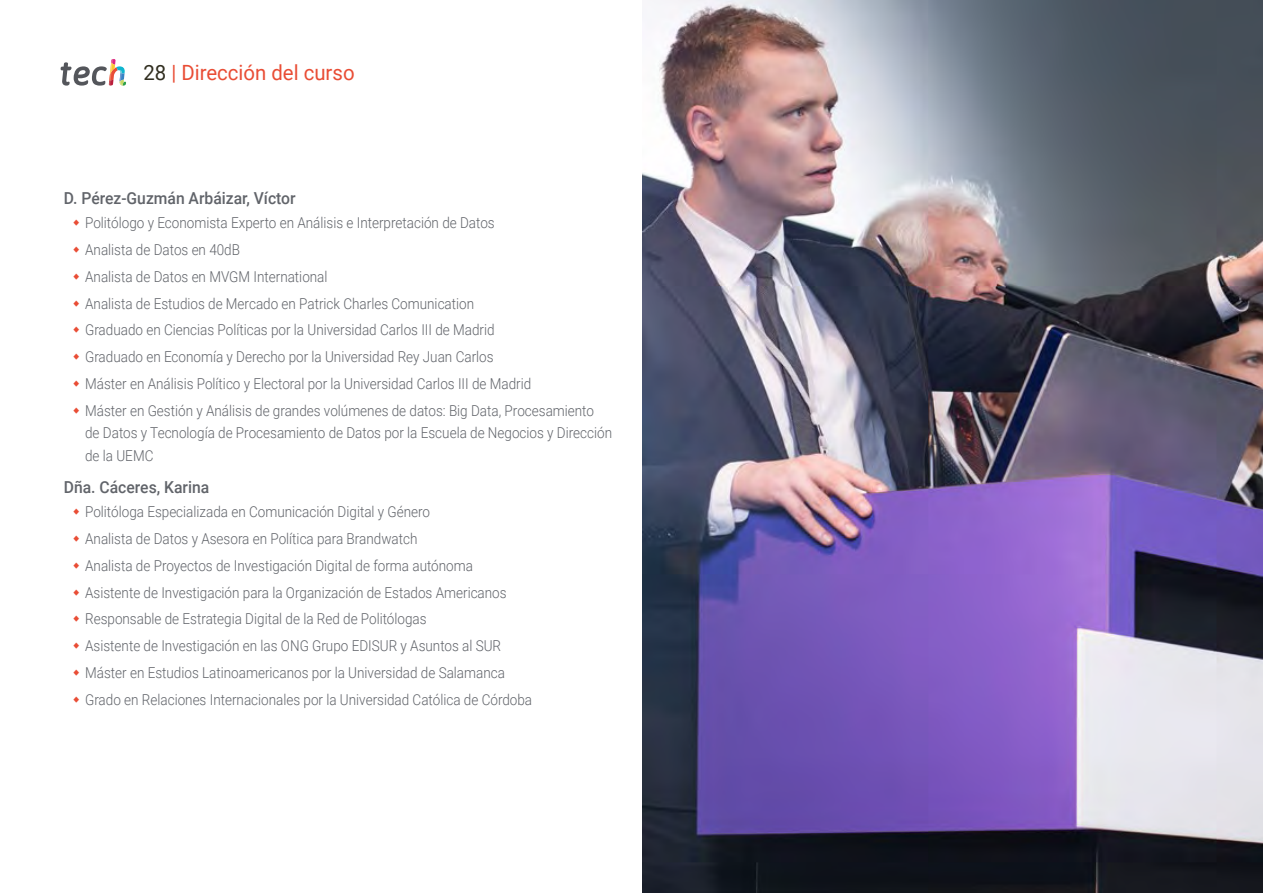
<style>
.page{position:relative;width:1263px;height:893px;background:#fff}
.page>*{position:absolute;margin:0;border:0;box-sizing:border-box;transform-origin:0 0}
.t1{font:21px "Roboto";color:#e94d35}
.t2{font:500 16.5px "Roboto";color:#61646a;scale:.95 1}
.t3{font:300 15px/26.7px "Roboto";color:#61646a;scale:.9 1}
.s1{color:#312e20}
</style>
<div class="page">
<svg style="left:61px;top:59px;width:65px;height:27px"></svg>
<img style="left:642px;top:0;width:621px;height:893px">
<h1 class="t1" style="left:144px;top:57px;width:213px"><span class="s1">28</span> | Dirección del curso</h1>
<p class="t2" style="left:64px;top:186px;width:245px">D. Pérez-Guzmán Arbáizar, Víctor</p>
<p class="t3" style="left:85px;top:209px;width:567px">Politólogo y Economista Experto en Análisis e Interpretación de Datos<br>Analista de Datos en 40dB<br>Analista de Datos en MVGM International<br>Analista de Estudios de Mercado en Patrick Charles Comunication<br>Graduado en Ciencias Políticas por la Universidad Carlos III de Madrid<br>Graduado en Economía y Derecho por la Universidad Rey Juan Carlos<br>Máster en Análisis Político y Electoral por la Universidad Carlos III de Madrid<br>Máster en Gestión y Análisis de grandes volúmenes de datos: Big Data, Procesamiento</p>
<p class="t3" style="left:85px;top:421px;width:587px;line-height:22.5px">de Datos y Tecnología de Procesamiento de Datos por la Escuela de Negocios y Dirección de la UEMC</p>
<p class="t2" style="left:64px;top:475px;width:154px">Dña. Cáceres, Karina</p>
<p class="t3" style="left:85px;top:498px;width:498px">Politóloga Especializada en Comunicación Digital y Género<br>Analista de Datos y Asesora en Política para Brandwatch<br>Analista de Proyectos de Investigación Digital de forma autónoma<br>Asistente de Investigación para la Organización de Estados Americanos Responsable de Estrategia Digital de la Red de Politólogas<br>Asistente de Investigación en las ONG Grupo EDISUR y Asuntos al SUR Máster en Estudios Latinoamericanos por la Universidad de Salamanca Grado en Relaciones Internacionales por la Universidad Católica de Córdoba</p>
</div>
